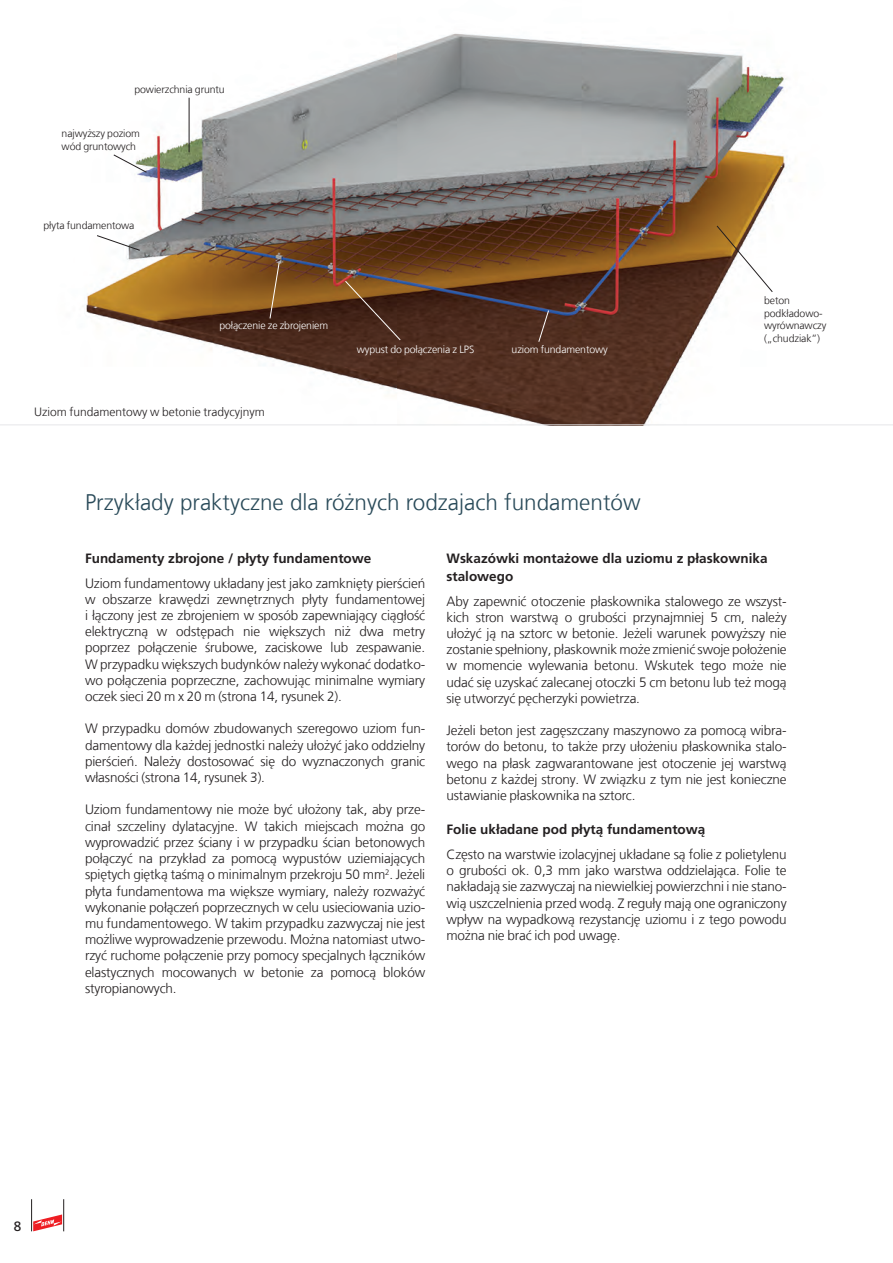
<style>
.page{position:relative;width:893px;height:1263px;background:#fff}
.page>*{position:absolute;margin:0;border:0;box-sizing:border-box;transform-origin:0 0}
.Headline_45_15pt_Ant{font:300 22.5px "Frutiger LT Com";color:#294a59}
.Copy_45_9pt_black{font:300 13.5px/16.2px "Frutiger LT Com";letter-spacing:-.01em;color:#231f20;text-align:justify}
.Copy_45_9_12pt_black{font:700 13.5px/18px "Frutiger LT Com";color:#231f20}
._08__Page_7_5pt_3_5m{font:13.5px "Frutiger LT Com";color:#231f20}
.Copy_45_9pt_black-2{font:300 12px "Frutiger LT Com";color:#231f20}
.Akapit{font:300 10.5px/12.6px "Frutiger LT Com";letter-spacing:-.01em;color:#231f20}
.Akapit-2{font:300 10.5px "Frutiger LT Com";letter-spacing:-.01em;color:#fff}
</style>
<div class="page">
<svg style="left:33px;top:1214px;width:29px;height:17px"></svg>
<hr style="left:31px;top:1199px;width:1px;height:32px;background:#231f20">
<hr style="left:63px;top:1199px;width:1px;height:32px;background:#231f20">
<img style="left:86px;top:33px;width:701px;height:391px">
<hr style="left:189px;top:98px;width:1px;height:54px;background:#231f20">
<svg style="left:113px;top:154px;width:34px;height:19px"></svg>
<svg style="left:96px;top:235px;width:45px;height:16px"></svg>
<svg style="left:716px;top:225px;width:57px;height:68px"></svg>
<svg style="left:269px;top:262px;width:11px;height:57px"></svg>
<svg style="left:538px;top:310px;width:11px;height:33px"></svg>
<svg style="left:344px;top:280px;width:57px;height:61px;background:#5b3820"></svg>
<hr style="left:0;top:424px;width:893px;height:1px;background:#e6e7e9">
<p class="Akapit" style="left:135px;top:83px;width:92px">powierzchnia gruntu</p>
<p class="Akapit" style="left:62px;top:127px;width:80px">najwyższy poziom wód gruntowych</p>
<p class="Akapit" style="left:44px;top:219px;width:92px">płyta fundamentowa</p>
<p class="Akapit-2" style="left:219px;top:319px;width:110px">połączenie ze zbrojeniem</p>
<p class="Copy_45_9pt_black-2" style="left:34px;top:405px;width:232px">Uziom fundamentowy w betonie tradycyjnym</p>
<p class="Akapit-2" style="left:357px;top:343px;width:119px">wypust do połączenia z LPS</p>
<p class="Akapit-2" style="left:512px;top:343px;width:98px">uziom fundamentowy</p>
<p class="Akapit" style="left:764px;top:294px;width:27px">beton</p>
<p class="Akapit" style="left:764px;top:307px;width:60px">podkładowo-</p>
<p class="Akapit" style="left:764px;top:319px;width:64px">wyrównawczy</p>
<p class="Akapit" style="left:764px;top:332px;width:58px">(„chudziak”)</p>
<p class="Headline_45_15pt_Ant" style="left:85px;top:489px;width:557px">Przykłady praktyczne dla różnych rodzajach fundamentów</p>
<p class="Copy_45_9_12pt_black" style="left:446px;top:549px;width:323px">Wskazówki montażowe dla uziomu z płaskownika stalowego</p>
<p class="Copy_45_9pt_black" style="left:446px;top:593px;width:342px">Aby zapewnić otoczenie płaskownika stalowego ze wszyst&shy;kich stron warstwą o grubości przynajmniej 5 cm, należy ułożyć ją na sztorc w betonie. Jeżeli warunek powyższy nie zostanie spełniony, płaskownik może zmienić swoje położenie w momencie wylewania betonu. Wskutek tego może nie udać się uzyskać zalecanej otoczki 5 cm betonu lub też mogą się utworzyć pęcherzyki powietrza.</p>
<p class="Copy_45_9pt_black" style="left:446px;top:723px;width:342px">Jeżeli beton jest zagęszczany maszynowo za pomocą wibra&shy;torów do betonu, to także przy ułożeniu płaskownika stalo&shy;wego na płask zagwarantowane jest otoczenie jej warstwą betonu z każdej strony. W związku z tym nie jest konieczne ustawianie płaskownika na sztorc.</p>
<p class="Copy_45_9_12pt_black" style="left:446px;top:821px;width:260px">Folie układane pod płytą fundamentową</p>
<p class="Copy_45_9pt_black" style="left:446px;top:846px;width:342px">Często na warstwie izolacyjnej układane są folie z polietylenu o grubości ok. 0,3 mm jako warstwa oddzielająca. Folie te nakładają sie zazwyczaj na niewielkiej powierzchni i nie stano&shy;wią uszczelnienia przed wodą. Z reguły mają one ograniczony wpływ na wypadkową rezystancję uziomu i z tego powodu można nie brać ich pod uwagę.</p>
<p class="Copy_45_9_12pt_black" style="left:85px;top:549px;width:288px">Fundamenty zbrojone / płyty fundamentowe</p>
<p class="Copy_45_9pt_black" style="left:85px;top:575px;width:342px">Uziom fundamentowy układany jest jako zamknięty pierścień w obszarze krawędzi zewnętrznych płyty fundamentowej i łączony jest ze zbrojeniem w sposób zapewniający ciągłość elektryczną w odstępach nie większych niż dwa metry poprzez połączenie śrubowe, zaciskowe lub zespawanie.<br>W przypadku większych budynków należy wykonać dodatko&shy;wo połączenia poprzeczne, zachowując minimalne wymiary oczek sieci 20 m x 20 m (strona 14, rysunek 2).</p>
<p class="Copy_45_9pt_black" style="left:85px;top:721px;width:342px">W przypadku domów zbudowanych szeregowo uziom fun&shy;damentowy dla każdej jednostki należy ułożyć jako oddzielny pierścień. Należy dostosować się do wyznaczonych granic własności (strona 14, rysunek 3).</p>
<p class="Copy_45_9pt_black" style="left:85px;top:802px;width:342px">Uziom fundamentowy nie może być ułożony tak, aby prze&shy;cinał szczeliny dylatacyjne. W takich miejscach można go wyprowadzić przez ściany i w przypadku ścian betonowych połączyć na przykład za pomocą wypustów uziemiających spiętych giętką taśmą o minimalnym przekroju 50 mm<sup>2</sup>. Jeżeli płyta fundamentowa ma większe wymiary, należy rozważyć wykonanie połączeń poprzecznych w celu usieciowania uzio&shy;mu fundamentowego. W takim przypadku zazwyczaj nie jest możliwe wyprowadzenie przewodu. Można natomiast utwo&shy;rzyć ruchome połączenie przy pomocy specjalnych łączników elastycznych mocowanych w betonie za pomocą bloków styropianowych.</p>
<p class="_08__Page_7_5pt_3_5m" style="left:14px;top:1218px;width:9px">8</p>
</div>
